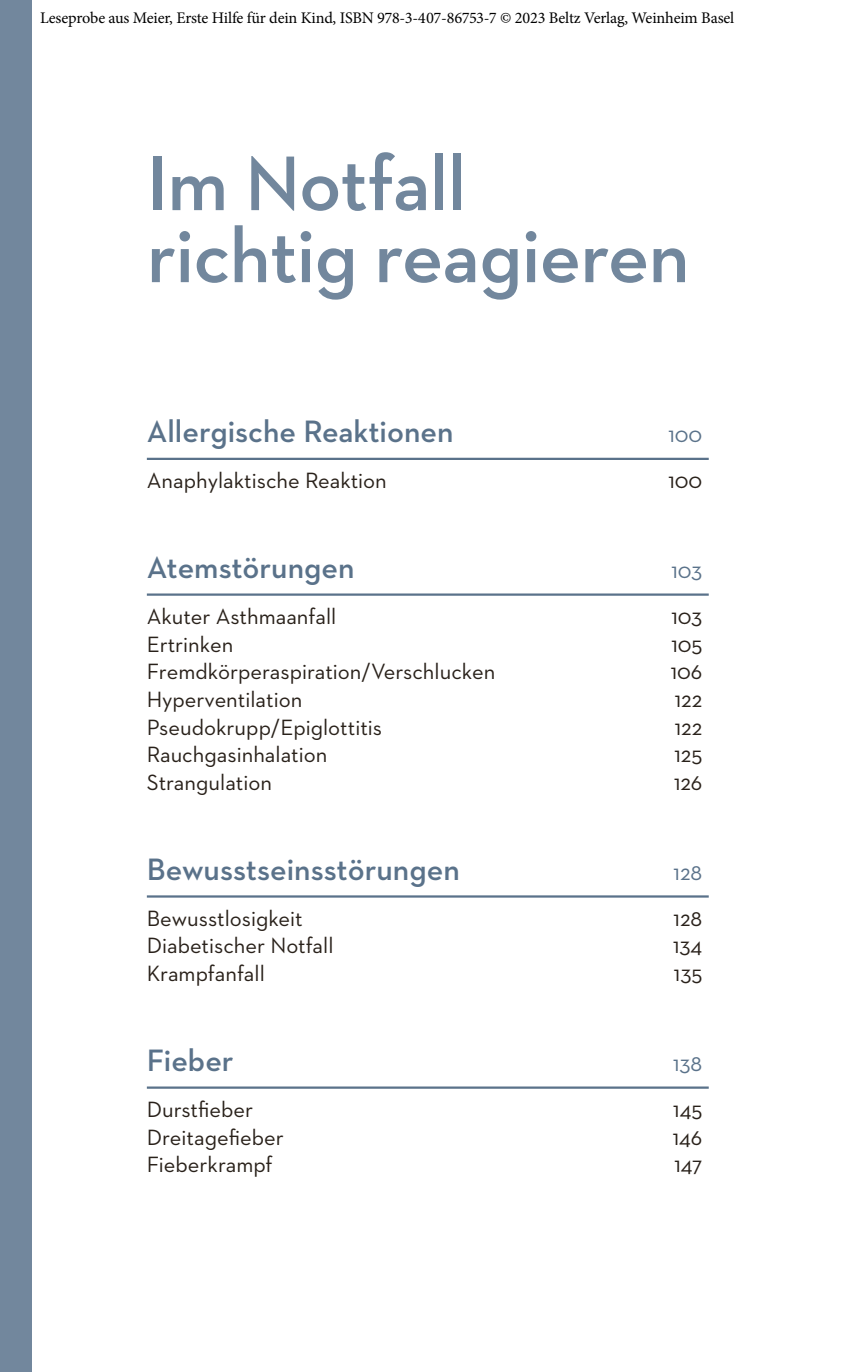
<style>
.page{position:relative;width:862px;height:1372px;background:#fff}
.page>*{position:absolute;margin:0;border:0;box-sizing:border-box;transform-origin:0 0}
.t1{font:600 78.75px/72px "Neutraface 2 Text";letter-spacing:-.01em;color:#72879d}
.t2{font:600 31.5px "Neutraface 2 Text";color:#5a728a}
.t3{font:22.5px "Neutraface 2 Text";color:#29211a}
.t4{font:22.5px "Neutraface 2 Text";color:#5a728a}
.t5{font:16.2px "Minion Pro";letter-spacing:-.01em;color:#000}
</style>
<div class="page">
<div style="left:0;top:0;width:32px;height:1371px;background:#72879d"></div>
<hr style="left:147px;top:457px;width:561px;height:3px;background:#5a728a">
<hr style="left:147px;top:593px;width:561px;height:2px;background:#5a728a">
<hr style="left:147px;top:895px;width:561px;height:2px;background:#5a728a">
<hr style="left:147px;top:1086px;width:561px;height:2px;background:#5a728a">
<p class="t5" style="left:40px;top:7px;width:695px">Leseprobe aus Meier, Erste Hilfe für dein Kind, ISBN 978-3-407-86753-7 © 2023 Beltz Verlag, Weinheim Basel</p>
<p class="t1" style="left:147px;top:146px;width:544px">Im Notfall richtig reagieren</p>
<p class="t2" style="left:147px;top:412px;width:308px">Allergische Reaktionen</p>
<p class="t4" style="left:668px;top:421px;width:35px">100</p>
<p class="t3" style="left:147px;top:466px;width:241px">Anaphylaktische Reaktion</p>
<p class="t3" style="left:668px;top:466px;width:35px">100</p>
<p class="t2" style="left:147px;top:547px;width:209px">Atemstörungen</p>
<p class="t4" style="left:671px;top:556px;width:32px">103</p>
<p class="t3" style="left:147px;top:602px;width:191px">Akuter Asthmaanfall</p>
<p class="t3" style="left:671px;top:602px;width:32px">103</p>
<p class="t3" style="left:147px;top:630px;width:88px">Ertrinken</p>
<p class="t3" style="left:671px;top:630px;width:32px">105</p>
<p class="t3" style="left:147px;top:657px;width:350px">Fremdkörperaspiration/Verschlucken</p>
<p class="t3" style="left:670px;top:657px;width:33px">106</p>
<p class="t3" style="left:147px;top:685px;width:157px">Hyperventilation</p>
<p class="t3" style="left:674px;top:685px;width:29px">122</p>
<p class="t3" style="left:147px;top:713px;width:236px">Pseudokrupp/Epiglottitis</p>
<p class="t3" style="left:674px;top:713px;width:29px">122</p>
<p class="t3" style="left:147px;top:740px;width:182px">Rauchgasinhalation</p>
<p class="t3" style="left:674px;top:740px;width:29px">125</p>
<p class="t3" style="left:147px;top:768px;width:127px">Strangulation</p>
<p class="t3" style="left:673px;top:768px;width:30px">126</p>
<p class="t2" style="left:147px;top:849px;width:314px">Bewusstseinsstörungen</p>
<p class="t4" style="left:673px;top:858px;width:30px">128</p>
<p class="t3" style="left:147px;top:904px;width:157px">Bewusstlosigkeit</p>
<p class="t3" style="left:673px;top:904px;width:30px">128</p>
<p class="t3" style="left:147px;top:931px;width:188px">Diabetischer Notfall</p>
<p class="t3" style="left:672px;top:931px;width:31px">134</p>
<p class="t3" style="left:147px;top:959px;width:119px">Krampfanfall</p>
<p class="t3" style="left:673px;top:959px;width:30px">135</p>
<p class="t2" style="left:147px;top:1040px;width:88px">Fieber</p>
<p class="t4" style="left:672px;top:1049px;width:31px">138</p>
<p class="t3" style="left:147px;top:1095px;width:108px">Durstfieber</p>
<p class="t3" style="left:673px;top:1095px;width:31px">145</p>
<p class="t3" style="left:147px;top:1122px;width:138px">Dreitagefieber</p>
<p class="t3" style="left:672px;top:1122px;width:31px">146</p>
<p class="t3" style="left:147px;top:1150px;width:127px">Fieberkrampf</p>
<p class="t3" style="left:674px;top:1150px;width:29px">147</p>
</div>
